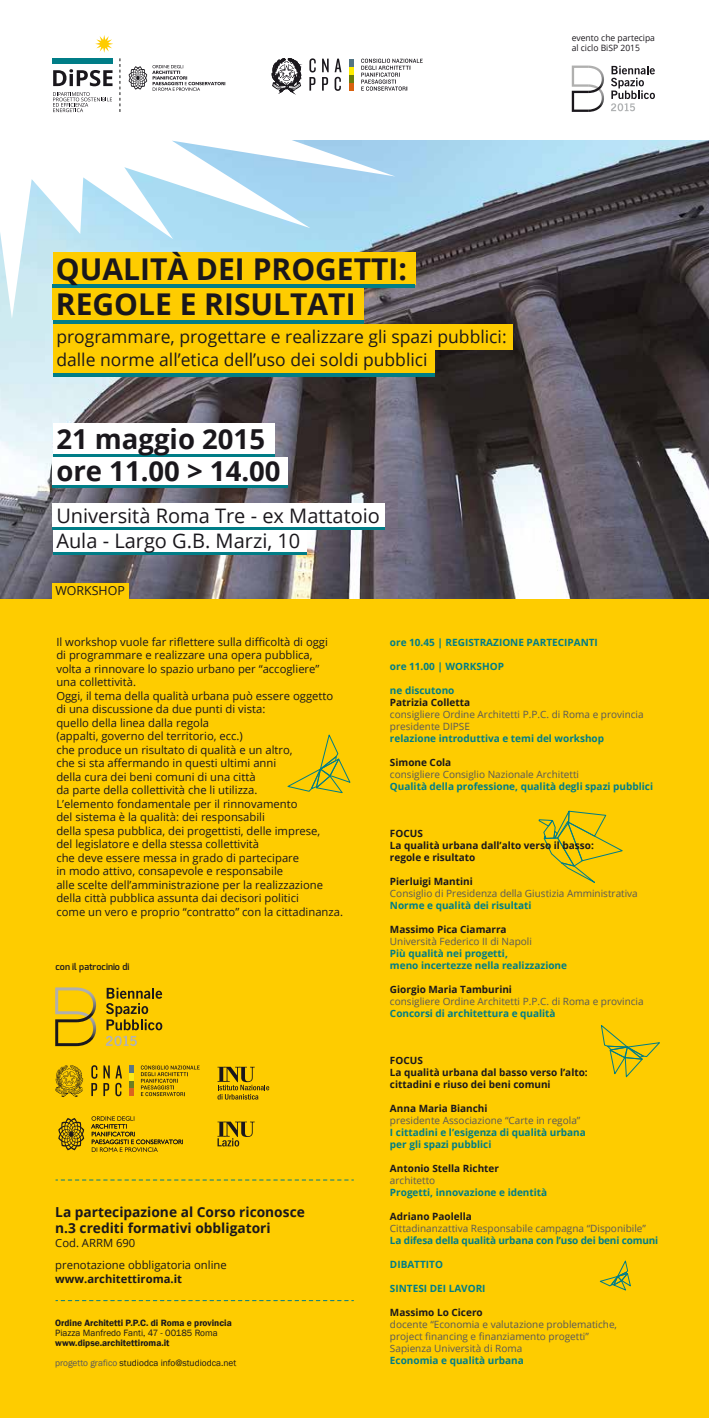
<style>
.page{position:relative;width:709px;height:1418px;background:#fff}
.page>*{position:absolute;margin:0;border:0;box-sizing:border-box;transform-origin:0 0}
.t1{font:700 30px/35px "Open Sans";color:#1a171c}
.t2{font:700 27.5px/31.2px "Open Sans";color:#1a171c}
.t3{font:20px/25px "Open Sans";color:#1a171c}
.t4{font:17.5px/22.5px "Open Sans";color:#1a171c}
.t5{font:700 13.75px/16.5px "Open Sans";color:#1a171c}
.t6{font:12.38px "Open Sans";color:#1a171c}
.t7{font:11.25px/13.5px "Open Sans";color:#1a171c}
.t8{font:700 11.25px "Open Sans";color:#1a171c}
.t9{font:700 10px/12px "Open Sans";color:#007d87}
.t10{font:10px/12px "Open Sans";color:#58585a}
.t11{font:700 10px/12px "Open Sans";color:#1a171c}
.t12{font:600 9.38px/20px "Franklin Gothic";color:#1a171c}
.t13{font:9.38px "Franklin Gothic";color:#1a171c}
.t14{font:600 9.12px "Exo";color:#1a171c}
.t15{font:8.75px/10px "Open Sans";color:#1a171c}
.s1{font-weight:400;color:#58585a}
.s2{font-weight:400}
</style>
<div class="page">
<img style="left:0;top:140px;width:709px;height:458px">
<div style="left:0;top:599px;width:709px;height:818px;background:#fecc00"></div>
<div style="left:53px;top:583px;width:76px;height:16px;background:#fecc00"></div>
<svg style="left:599px;top:1260px;width:32px;height:30px"></svg>
<svg style="left:601px;top:1025px;width:59px;height:52px"></svg>
<svg style="left:539px;top:810px;width:84px;height:73px"></svg>
<svg style="left:287px;top:734px;width:63px;height:59px"></svg>
<svg style="left:0;top:140px;width:395px;height:179px"></svg>
<svg style="left:53px;top:92px;width:59px;height:20px"></svg>
<svg style="left:53px;top:69px;width:59px;height:17px"></svg>
<div style="left:52px;top:58px;width:60px;height:6px;background:#007d87"></div>
<svg style="left:95px;top:35px;width:18px;height:18px"></svg>
<svg style="left:119px;top:58px;width:1px;height:54px"></svg>
<svg style="left:129px;top:65px;width:96px;height:26px"></svg>
<div style="left:53px;top:287px;width:311px;height:33px;background:#fecc00"></div>
<hr style="left:53px;top:320px;width:311px;height:3px;background:#007d87">
<div style="left:53px;top:252px;width:362px;height:32px;background:#fecc00"></div>
<hr style="left:53px;top:284px;width:362px;height:4px;background:#007d87">
<hr style="left:53px;top:373px;width:381px;height:3px;background:#007d87">
<div style="left:53px;top:324px;width:460px;height:25px;background:#fecc00"></div>
<div style="left:53px;top:347px;width:381px;height:26px;background:#fecc00"></div>
<div style="left:53px;top:530px;width:253px;height:21px;background:#fff"></div>
<hr style="left:53px;top:551px;width:253px;height:3px;background:#007d87">
<hr style="left:53px;top:454px;width:221px;height:3px;background:#007d87">
<div style="left:53px;top:424px;width:221px;height:30px;background:#fff"></div>
<div style="left:53px;top:457px;width:235px;height:28px;background:#fff"></div>
<div style="left:53px;top:503px;width:332px;height:25px;background:#fff"></div>
<hr style="left:53px;top:527px;width:332px;height:3px;background:#007d87">
<hr style="left:53px;top:485px;width:235px;height:3px;background:#007d87">
<svg style="left:55px;top:1065px;width:28px;height:32px"></svg>
<svg style="left:58px;top:1118px;width:26px;height:32px"></svg>
<svg style="left:91px;top:1116px;width:92px;height:35px"></svg>
<svg style="left:217px;top:1121px;width:38px;height:25px"></svg>
<svg style="left:217px;top:1066px;width:52px;height:33px"></svg>
<svg style="left:106px;top:987px;width:56px;height:58px"></svg>
<svg style="left:141px;top:1065px;width:59px;height:31px"></svg>
<svg style="left:91px;top:1065px;width:31px;height:31px"></svg>
<svg style="left:130px;top:1065px;width:4px;height:31px"></svg>
<svg style="left:55px;top:987px;width:41px;height:59px"></svg>
<svg style="left:56px;top:1179px;width:297px;height:1px"></svg>
<svg style="left:56px;top:1300px;width:297px;height:1px"></svg>
<svg style="left:572px;top:66px;width:32px;height:46px"></svg>
<svg style="left:611px;top:66px;width:44px;height:45px"></svg>
<svg style="left:361px;top:59px;width:61px;height:32px"></svg>
<svg style="left:309px;top:58px;width:32px;height:33px"></svg>
<div style="left:349px;top:59px;width:5px;height:8px;background:#547583"></div>
<div style="left:349px;top:67px;width:5px;height:8px;background:#ffed00"></div>
<div style="left:349px;top:75px;width:5px;height:8px;background:#6b7d0b"></div>
<div style="left:349px;top:83px;width:5px;height:8px;background:#d9610d"></div>
<svg style="left:272px;top:58px;width:29px;height:36px"></svg>
<p class="t15" style="left:572px;top:33px;width:85px">evento che partecipa al ciclo BiSP 2015</p>
<h1 class="t1" style="left:56px;top:251px;width:353px">QUALITÀ DEI PROGETTI:<br>REGOLE E RISULTATI</h1>
<h3 class="t4" style="left:56px;top:325px;width:452px">programmare, progettare e realizzare gli spazi pubblici: dalle norme all’etica dell’uso dei soldi pubblici</h3>
<h2 class="t2" style="left:56px;top:423px;width:226px">21 maggio 2015 ore 11.00 &gt; 14.00</h2>
<h3 class="t3" style="left:56px;top:503px;width:325px">Università Roma Tre - ex Mattatoio<br>Aula - Largo G.B. Marzi, 10</h3>
<p class="t6" style="left:55px;top:582px;width:71px">WORKSHOP</p>
<p class="t7" style="left:56px;top:634px;width:288px">Il workshop vuole far riflettere sulla difficoltà di oggi<br>di programmare e realizzare una opera pubblica,<br>volta a rinnovare lo spazio urbano per “accogliere”<br>una collettività.<br>Oggi, il tema della qualità urbana può essere oggetto di una discussione da due punti di vista:<br>quello della linea dalla regola<br>(appalti, governo del territorio, ecc.)<br>che produce un risultato di qualità e un altro,<br>che si sta affermando in questi ultimi anni<br>della cura dei beni comuni di una città<br>da parte della collettività che li utilizza.<br>L’elemento fondamentale per il rinnovamento<br>del sistema è la qualità: dei responsabili<br>della spesa pubblica, dei progettisti, delle imprese,<br>del legislatore e della stessa collettività<br>che deve essere messa in grado di partecipare<br>in modo attivo, consapevole e responsabile<br>alle scelte dell’amministrazione per la realizzazione della città pubblica assunta dai decisori politici<br>come un vero e proprio “contratto” con la cittadinanza.</p>
<p class="t9" style="left:390px;top:636px;width:209px">ore 10.45 | REGISTRAZIONE PARTECIPANTI</p>
<p class="t9" style="left:390px;top:660px;width:115px">ore 11.00 | WORKSHOP</p>
<p class="t9" style="left:390px;top:684px;width:66px">ne discutono</p>
<p class="t11" style="left:390px;top:696px;width:82px">Patrizia Colletta</p>
<p class="t10" style="left:390px;top:708px;width:255px">consigliere Ordine Architetti P.P.C. di Roma e provincia presidente DIPSE</p>
<p class="t9" style="left:390px;top:732px;width:216px">relazione introduttiva e temi del workshop</p>
<p class="t11" style="left:390px;top:756px;width:63px">Simone Cola</p>
<p class="t10" style="left:390px;top:768px;width:191px">consigliere Consiglio Nazionale Architetti</p>
<p class="t9" style="left:390px;top:780px;width:264px">Qualità della professione, qualità degli spazi pubblici</p>
<p class="t11" style="left:390px;top:827px;width:205px">FOCUS<br>La qualità urbana dall’alto verso il basso: regole e risultato</p>
<p class="t11" style="left:390px;top:875px;width:84px">Pierluigi Mantini</p>
<p class="t10" style="left:390px;top:887px;width:249px">Consiglio di Presidenza della Giustizia Amministrativa</p>
<p class="t9" style="left:390px;top:899px;width:143px">Norme e qualità dei risultati</p>
<p class="t11" style="left:390px;top:923px;width:118px">Massimo Pica Ciamarra</p>
<p class="t10" style="left:390px;top:935px;width:143px">Università Federico II di Napoli</p>
<p class="t9" style="left:390px;top:947px;width:179px">Più qualità nei progetti,<br>meno incertezze nella realizzazione</p>
<p class="t11" style="left:390px;top:983px;width:123px">Giorgio Maria Tamburini</p>
<p class="t10" style="left:390px;top:995px;width:255px">consigliere Ordine Architetti P.P.C. di Roma e provincia</p>
<p class="t9" style="left:390px;top:1007px;width:167px">Concorsi di architettura e qualità</p>
<p class="t11" style="left:390px;top:1054px;width:199px">FOCUS<br>La qualità urbana dal basso verso l’alto: cittadini e riuso dei beni comuni</p>
<p class="t11" style="left:390px;top:1102px;width:99px">Anna Maria Bianchi</p>
<p class="t10" style="left:390px;top:1114px;width:192px">presidente Associazione “Carte in regola”</p>
<p class="t9" style="left:390px;top:1126px;width:197px">I cittadini e l’esigenza di qualità urbana per gli spazi pubblici</p>
<p class="t11" style="left:390px;top:1162px;width:111px">Antonio Stella Richter</p>
<p class="t10" style="left:390px;top:1174px;width:47px">architetto</p>
<p class="t9" style="left:390px;top:1186px;width:159px">Progetti, innovazione e identità</p>
<p class="t11" style="left:390px;top:1210px;width:83px">Adriano Paolella</p>
<p class="t10" style="left:390px;top:1222px;width:257px">Cittadinanzattiva Responsabile campagna “Disponibile”</p>
<p class="t9" style="left:390px;top:1234px;width:270px">La difesa della qualità urbana con l’uso dei beni comuni</p>
<p class="t9" style="left:390px;top:1258px;width:54px">DIBATTITO</p>
<p class="t9" style="left:390px;top:1282px;width:97px">SINTESI DEI LAVORI</p>
<p class="t11" style="left:390px;top:1306px;width:94px">Massimo Lo Cicero</p>
<p class="t10" style="left:390px;top:1318px;width:228px">docente “Economia e valutazione problematiche, project financing e finanziamento progetti”<br>Sapienza Università di Roma</p>
<p class="t9" style="left:390px;top:1354px;width:135px">Economia e qualità urbana</p>
<p class="t14" style="left:55px;top:961px;width:76px">con il patrocinio di</p>
<p class="t5" style="left:55px;top:1202px;width:251px">La partecipazione al Corso riconosce n.3 crediti formativi obbligatori</p>
<p class="t7" style="left:55px;top:1230px;width:173px;line-height:22.5px">Cod. ARRM 690<br>prenotazione obbligatoria online</p>
<p class="t8" style="left:55px;top:1270px;width:128px">www.architettiroma.it</p>
<p class="t12" style="left:55px;top:1312px;width:178px">Ordine Architetti P.P.C. di Roma e provincia</p>
<p class="t13" style="left:55px;top:1326px;width:164px">Piazza Manfredo Fanti, 47 - 00185 Roma</p>
<p class="t12" style="left:55px;top:1332px;width:183px">www.dipse.architettiroma.it<br><span class="s1">progetto grafico</span> <span class="s2">studiodca info@studiodca.net</span></p>
</div>
